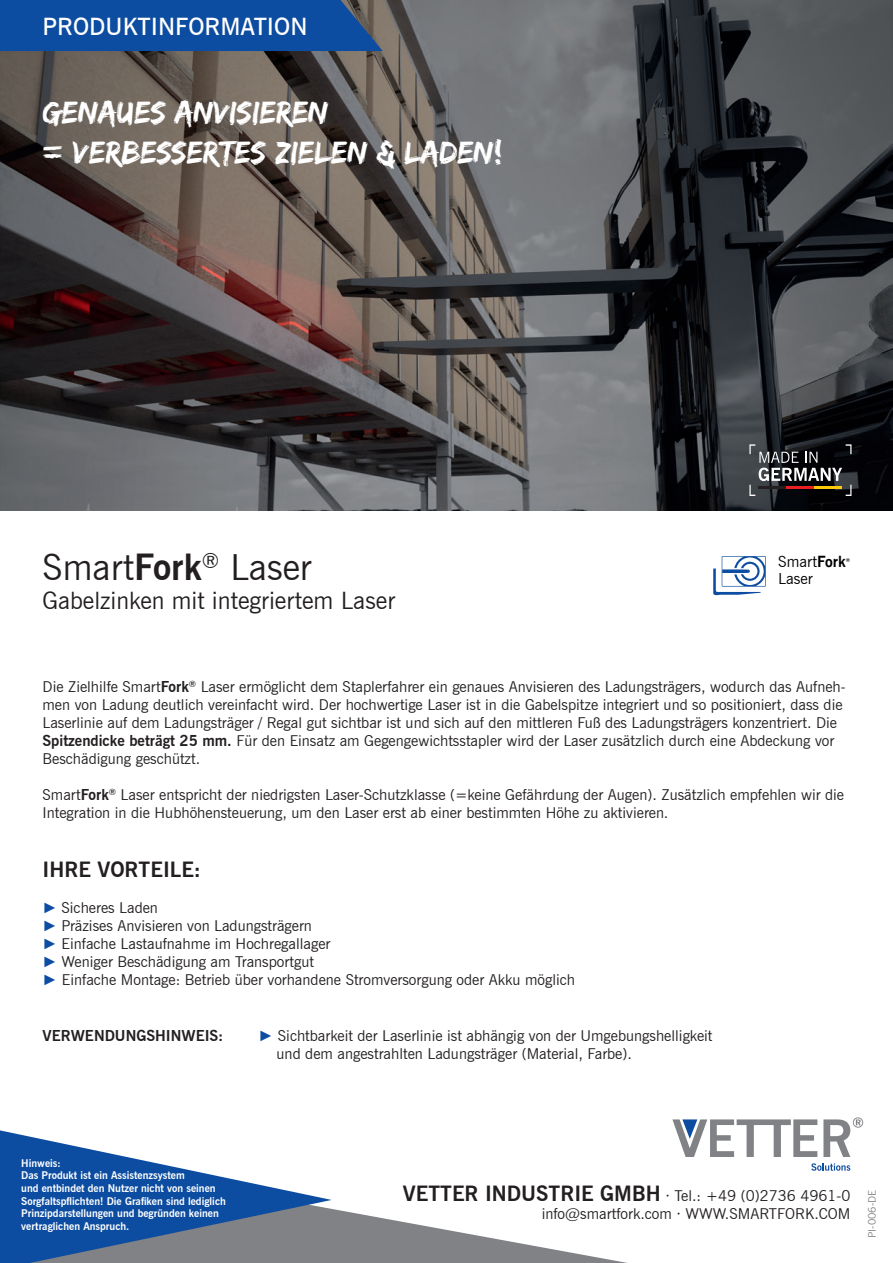
<style>
.page{position:relative;width:893px;height:1263px;background:#fff}
.page>*{position:absolute;margin:0;border:0;box-sizing:border-box;transform-origin:0 0}
.Einf__Abs{font:36px "News Gothic BT";color:#231f20}
.t1{font:33px "Edo Pro";color:#fff}
.Einf__Abs-2{font:24px "News Gothic BT";color:#231f20}
.t2{font:600 24px "News Gothic BT";color:#fff}
.Einf__Abs-3{font:700 21px "News Gothic BT";color:#231f20}
.t3{font:15.3px "News Gothic BT";color:#000001}
.Einf__Abs-4{font:15px/18px "News Gothic BT";color:#231f20}
.Einf__Abs-5{font:700 15px "News Gothic BT";color:#231f20}
.t4{font:700 10.5px/12.6px "News Gothic BT";color:#fff}
.t5{font:10.5px "News Gothic BT";color:#808285}
.t6{font:5.4px "News Gothic Bd BT";color:#000001}
.s1{font-weight:700}
.s2{font-family:"News Gothic Bd BT"}
.s3{font-family:"Arial";font-weight:700;color:#0d4da1}
.s4{font-weight:700;font-size:21px}
</style>
<div class="page">
<svg style="left:332px;top:1151px;width:519px;height:112px"></svg>
<svg style="left:0;top:1130px;width:332px;height:133px;fill:#0d4da1"></svg>
<svg style="left:811px;top:1163px;width:39px;height:8px"></svg>
<svg style="left:823px;top:1117px;width:40px;height:40px"></svg>
<svg style="left:672px;top:1119px;width:145px;height:38px"></svg>
<img style="left:0;top:0;width:893px;height:510px">
<svg style="left:749px;top:444px;width:102px;height:52px;background:#3a3c40"></svg>
<hr style="left:759px;top:486px;width:27px;height:3px;background:#231f20">
<hr style="left:787px;top:486px;width:27px;height:3px;background:#ee1d23">
<hr style="left:815px;top:486px;width:27px;height:3px;background:#feca0a">
<div style="left:0;top:0;width:383px;height:51px;background:#0d4da1"></div>
<svg style="left:713px;top:556px;width:53px;height:39px"></svg>
<p class="t2" style="left:43px;top:12px;width:266px">PRODUKTINFORMATION</p>
<p class="t1" style="left:43px;top:94px;width:288px">GENAUES ANVISIEREN</p>
<p class="t1" style="left:43px;top:133px;width:462px">= VERBESSERTES ZIELEN &amp; LADEN!</p>
<p class="Einf__Abs" style="left:43px;top:546px;width:271px">Smart<span class="s1">Fork</span><sup>®</sup> Laser</p>
<p class="Einf__Abs-2" style="left:43px;top:586px;width:354px">Gabelzinken mit integriertem Laser</p>
<p class="t3" style="left:778px;top:552px;width:69px">Smart<span class="s2">Fork</span></p>
<p class="t6" style="left:846px;top:556px;width:6px">®</p>
<p class="t3" style="left:778px;top:569px;width:36px">Laser</p>
<p class="Einf__Abs-4" style="left:43px;top:677px;width:805px">Die Zielhilfe Smart<span class="s1">Fork</span><sup>®</sup> Laser ermöglicht dem Staplerfahrer ein genaues Anvisieren des Ladungsträgers, wodurch das Aufneh&shy;men von Ladung deutlich vereinfacht wird. Der hochwertige Laser ist in die Gabelspitze integriert und so positioniert, dass die Laserlinie auf dem Ladungsträger / Regal gut sichtbar ist und sich auf den mittleren Fuß des Ladungsträgers konzentriert. Die <span class="s1">Spitzendicke beträgt 25 mm.</span> Für den Einsatz am Gegengewichtsstapler wird der Laser zusätzlich durch eine Abdeckung vor Beschädigung geschützt.</p>
<p class="Einf__Abs-4" style="left:43px;top:785px;width:803px">Smart<span class="s1">Fork</span><sup>®</sup> Laser entspricht der niedrigsten Laser-Schutzklasse (=keine Gefährdung der Augen). Zusätzlich empfehlen wir die<br>Integration in die Hubhöhensteuerung, um den Laser erst ab einer bestimmten Höhe zu aktivieren.</p>
<p class="Einf__Abs-3" style="left:43px;top:857px;width:160px">IHRE VORTEILE:</p>
<p class="Einf__Abs-4" style="left:43px;top:899px;width:117px"><span class="s3">►</span> Sicheres Laden</p>
<p class="Einf__Abs-4" style="left:43px;top:917px;width:271px"><span class="s3">►</span> Präzises Anvisieren von Ladungsträgern</p>
<p class="Einf__Abs-4" style="left:43px;top:935px;width:289px"><span class="s3">►</span> Einfache Lastaufnahme im Hochregallager</p>
<p class="Einf__Abs-4" style="left:43px;top:953px;width:273px"><span class="s3">►</span> Weniger Beschädigung am Transportgut</p>
<p class="Einf__Abs-4" style="left:43px;top:971px;width:534px"><span class="s3">►</span> Einfache Montage: Betrieb über vorhandene Stromversorgung oder Akku möglich</p>
<p class="Einf__Abs-5" style="left:43px;top:1026px;width:182px">VERWENDUNGSHINWEIS:</p>
<p class="Einf__Abs-4" style="left:259px;top:1026px;width:455px"><span class="s3">►</span> Sichtbarkeit der Laserlinie ist abhängig von der Umgebungshelligkeit</p>
<p class="Einf__Abs-4" style="left:277px;top:1044px;width:357px">und dem angestrahlten Ladungsträger (Material, Farbe).</p>
<p class="t4" style="left:21px;top:1157px;width:206px">Hinweis:<br>Das Produkt ist ein Assistenzsystem<br>und entbindet den Nutzer nicht von seinen Sorgfaltspflichten! Die Grafiken sind lediglich Prinzipdarstellungen und begründen keinen vertraglichen Anspruch.</p>
<p class="Einf__Abs-4" style="left:403px;top:1187px;width:449px;text-align:right"><span class="s4">VETTER INDUSTRIE GMBH</span> · Tel.: +49 (0)2736 4961-0 info@smartfork.com · WWW.SMARTFORK.COM</p>
<p class="t5" style="left:866px;top:1238px;width:50px;rotate:-90deg">PI-006-DE</p>
</div>
